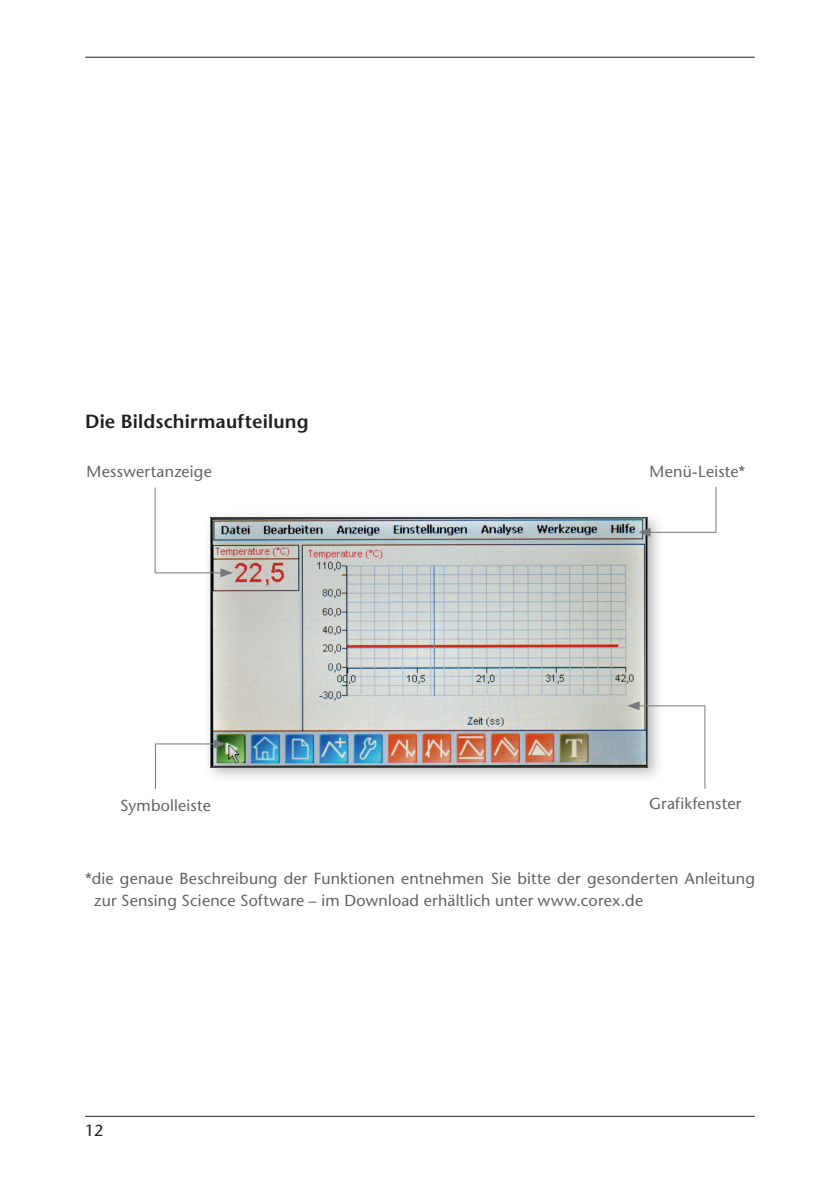
<style>
.page{position:relative;width:840px;height:1191px;background:#fff}
.page>*{position:absolute;margin:0;border:0;box-sizing:border-box;transform-origin:0 0}
.t1{font:600 19px "Stone Sans Std";letter-spacing:.01em;color:#231f20}
._20_Flietext_ohne_Ab{font:500 16px/22px "Stone Sans Std";letter-spacing:.015em;color:#636366}
.t2{font:500 16px "Stone Sans Std";color:#231f20}
</style>
<div class="page">
<hr style="left:85px;top:1115px;width:669px;height:1px;background:#231f20">
<hr style="left:85px;top:57px;width:669px;height:1px;background:#231f20">
<div style="left:202px;top:510px;width:462px;height:274px;background:#231f20;opacity:.3"></div>
<img style="left:212px;top:519px;width:433px;height:246px">
<div style="left:210px;top:517px;width:437px;height:250px;border:1px solid #76787b"></div>
<hr style="left:155px;top:572px;width:68px;height:1px;background:#76787b">
<svg style="left:220px;top:568px;width:13px;height:9px"></svg>
<hr style="left:155px;top:488px;width:1px;height:85px;background:#76787b">
<hr style="left:156px;top:743px;width:60px;height:1px;background:#76787b">
<svg style="left:213px;top:739px;width:13px;height:9px"></svg>
<hr style="left:155px;top:744px;width:1px;height:44px;background:#76787b">
<hr style="left:647px;top:532px;width:68px;height:1px;background:#76787b">
<svg style="left:638px;top:528px;width:12px;height:9px"></svg>
<hr style="left:715px;top:487px;width:1px;height:45px;background:#76787b">
<hr style="left:636px;top:705px;width:68px;height:1px;background:#76787b">
<svg style="left:626px;top:701px;width:13px;height:9px"></svg>
<hr style="left:704px;top:706px;width:1px;height:82px;background:#76787b">
<p class="t1" style="left:85px;top:410px;width:225px">Die Bildschirmaufteilung</p>
<p class="_20_Flietext_ohne_Ab" style="left:86px;top:460px;width:127px">Messwertanzeige</p>
<p class="_20_Flietext_ohne_Ab" style="left:649px;top:460px;width:97px">Menü-Leiste*</p>
<p class="_20_Flietext_ohne_Ab" style="left:120px;top:795px;width:92px">Symbolleiste</p>
<p class="_20_Flietext_ohne_Ab" style="left:648px;top:792px;width:94px">Grafikfenster</p>
<p class="_20_Flietext_ohne_Ab" style="left:94px;top:867px;width:661px;text-indent:-9px">*die genaue Beschreibung der Funktionen entnehmen Sie bitte der gesonderten Anleitung zur Sensing Science Software – im Download erhältlich unter www.corex.de</p>
<p class="t2" style="left:85px;top:1120px;width:20px">12</p>
</div>
